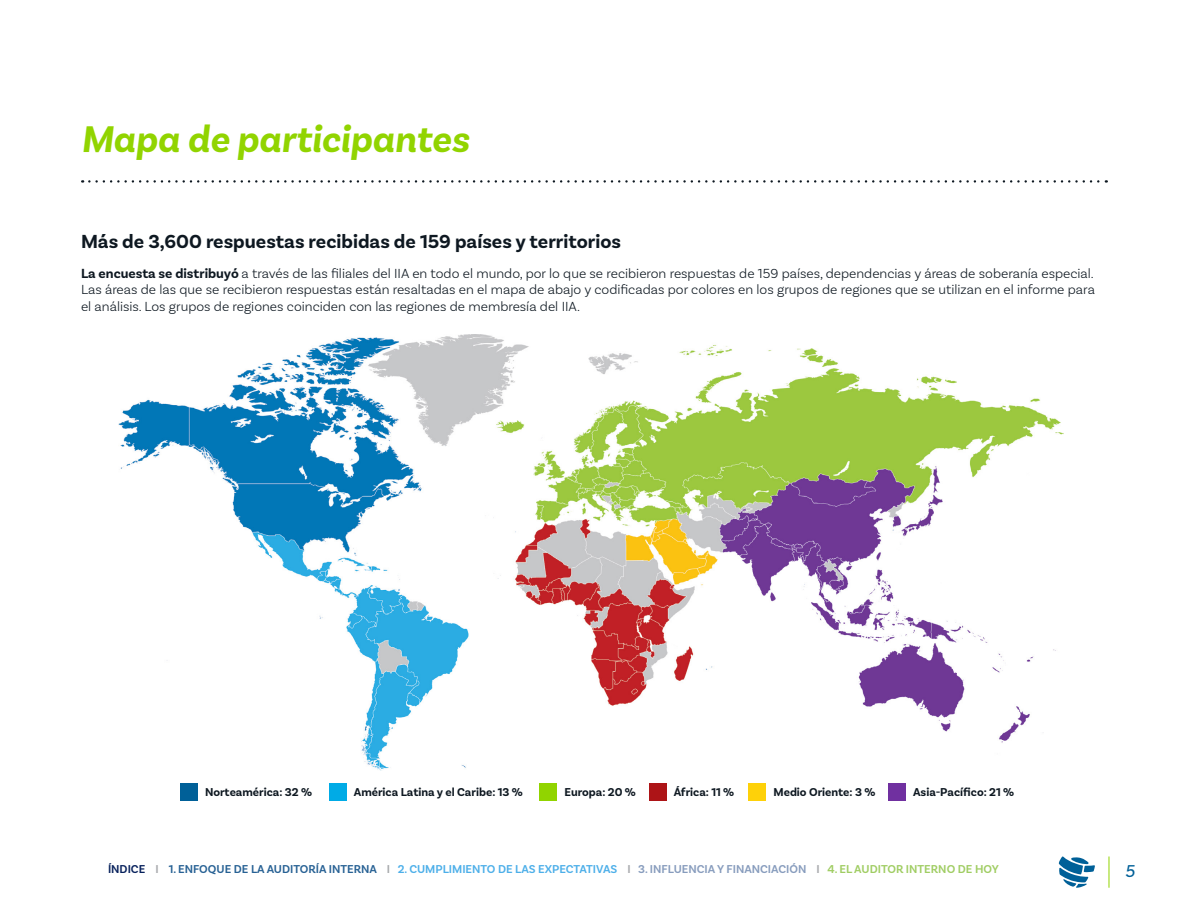
<style>
.page{position:relative;width:1188px;height:918px;background:#fff}
.page>*{position:absolute;margin:0;border:0;box-sizing:border-box;transform-origin:0 0}
.t1{font:italic 700 39px "Basic Sans";color:#91d400}
.t2{font:700 19.8px "Basic Sans";color:#0e1821}
.t3{font:italic 18px "Basic Sans";color:#006098}
.t4{font:300 13.8px/16.6px "Basic Sans";color:#0e1821;text-align:justify}
.t5{font:600 12px "Basic Sans";color:#4dafe9}
.t6{font:700 12px "Basic Sans";color:#0e1821}
.s1{font-weight:700}
.s2{color:#07215c}
.s3{color:#a7a9ac}
.s4{color:#276194}
.s5{color:#879cbd}
.s6{color:#a0cd63}
</style>
<div class="page">
<svg style="left:1059px;top:856px;width:36px;height:32px"></svg>
<hr style="left:1109px;top:856px;width:1px;height:32px;background:#91d400">
<img style="left:118px;top:334px;width:945px;height:437px">
<svg style="left:89px;top:180px;width:1018px;height:3px"></svg>
<div style="left:180px;top:783px;width:18px;height:18px;background:#006098"></div>
<div style="left:329px;top:783px;width:18px;height:18px;background:#00abe6"></div>
<div style="left:539px;top:783px;width:18px;height:18px;background:#91d400"></div>
<div style="left:649px;top:783px;width:17px;height:18px;background:#ad1417"></div>
<div style="left:748px;top:783px;width:18px;height:18px;background:#fed109"></div>
<div style="left:888px;top:783px;width:18px;height:18px;background:#7030a0"></div>
<h1 class="t1" style="left:81px;top:116px;width:390px">Mapa de participantes</h1>
<h2 class="t2" style="left:81px;top:229px;width:542px">Más de 3,600 respuestas recibidas de 159 países y territorios</h2>
<p class="t4" style="left:81px;top:265px;width:1015px"><span class="s1">La encuesta se distribuyó</span> a través de las filiales del IIA en todo el mundo, por lo que se recibieron respuestas de 159 países, dependencias y áreas de soberanía especial.<br>Las áreas de las que se recibieron respuestas están resaltadas en el mapa de abajo y codificadas por colores en los grupos de regiones que se utilizan en el informe para el análisis. Los grupos de regiones coinciden con las regiones de membresía del IIA.</p>
<p class="t6" style="left:205px;top:785px;width:109px">Norteamérica: 32 %</p>
<p class="t6" style="left:354px;top:785px;width:171px">América Latina y el Caribe: 13 %</p>
<p class="t6" style="left:565px;top:785px;width:73px">Europa: 20 %</p>
<p class="t6" style="left:674px;top:785px;width:62px">África: 11 %</p>
<p class="t6" style="left:774px;top:785px;width:103px">Medio Oriente: 3 %</p>
<p class="t6" style="left:913px;top:785px;width:103px">Asia-Pacífico: 21 %</p>
<p class="t5" style="left:108px;top:862px;width:892px"><span class="s2">ÍNDICE</span> <span class="s3">I</span> <span class="s4">1. ENFOQUE DE LA AUDITORÍA INTERNA</span> <span class="s3">I</span> 2. CUMPLIMIENTO DE LAS EXPECTATIVAS <span class="s3">I</span> <span class="s5">3. INFLUENCIA Y FINANCIACIÓN</span> <span class="s3">I</span> <span class="s6">4. EL AUDITOR INTERNO DE HOY</span></p>
<h3 class="t3" style="left:1125px;top:861px;width:11px">5</h3>
</div>
